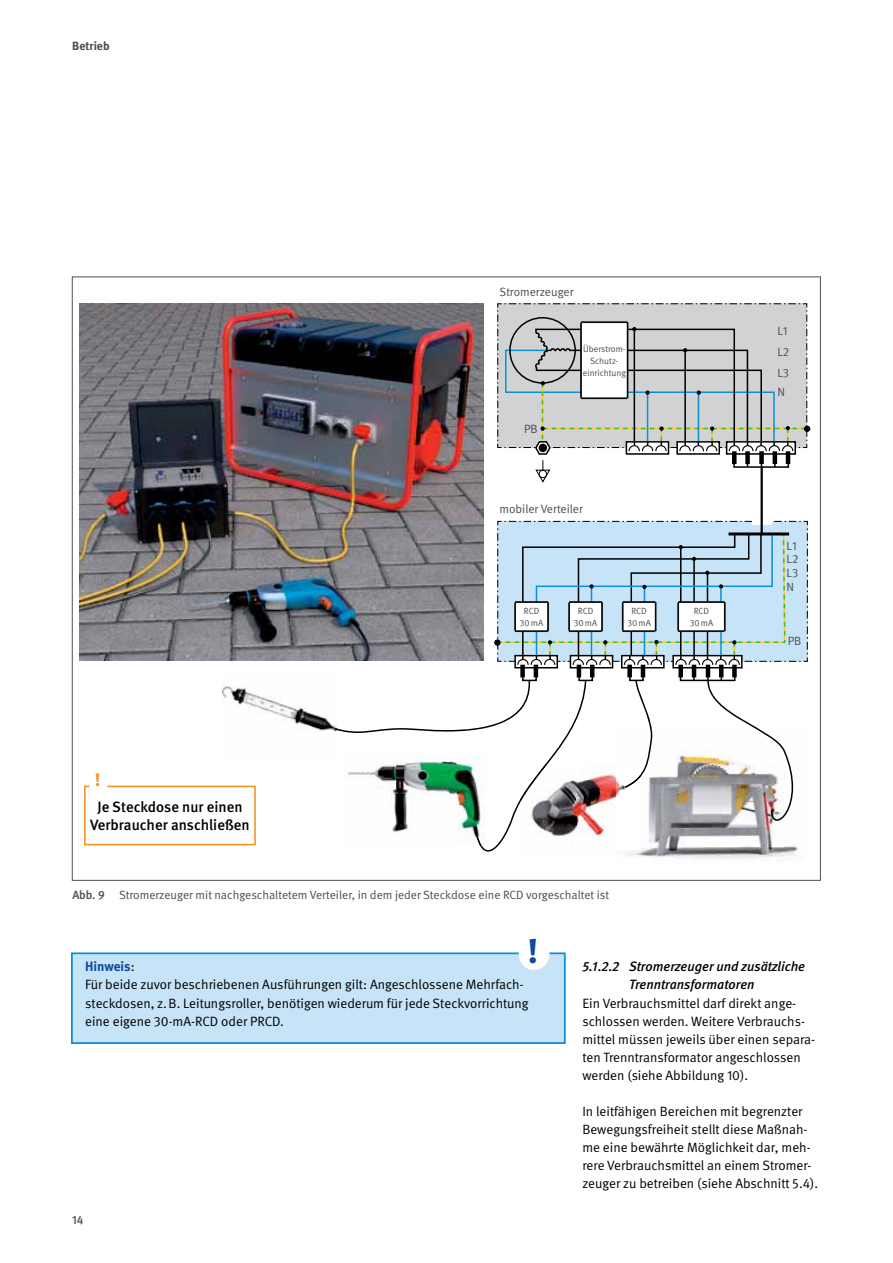
<style>
.page{position:relative;width:893px;height:1263px;background:#fff}
.page>*{position:absolute;margin:0;border:0;box-sizing:border-box;transform-origin:0 0}
.t1{font:700 34.5px "DGUV Meta Serif";color:#104b9a}
.t2{font:700 18px "DGUV Meta Serif";color:#f78f1e}
.t3{font:500 15px/18px "DGUV Meta";color:#000;text-align:center}
.t4{font:13.5px/18px "DGUV Meta";color:#000}
.t5{font:italic 500 13.5px/18px "DGUV Meta";color:#000;text-align:center}
.t6{font:12px/13.8px "DGUV Meta";color:#4c4e51}
.t7{font:700 12px "DGUV Meta";color:#4c4e51}
.t8{font:500 12px "DGUV Meta";color:#4c4e51}
.t9{font:9px/12px "DGUV Meta";color:#4c4e51;text-align:center}
.s1{font-weight:500}
.s2{font-weight:700;color:#104b9a}
</style>
<div class="page">
<div style="left:71px;top:953px;width:494px;height:91px;background:#c6e3f7"></div>
<div style="left:519px;top:938px;width:30px;height:32px;background:#fff;border-radius:50%"></div>
<img style="left:626px;top:731px;width:172px;height:127px">
<svg style="left:494px;top:639px;width:6px;height:7px"></svg>
<div style="left:672px;top:655px;width:70px;height:13px;border:2px solid #000"></div>
<div style="left:621px;top:655px;width:43px;height:13px;border:2px solid #000"></div>
<div style="left:570px;top:655px;width:43px;height:13px;border:2px solid #000"></div>
<div style="left:514px;top:655px;width:44px;height:13px;border:2px solid #000"></div>
<svg style="left:497px;top:303px;width:313px;height:179px"></svg>
<hr style="left:706px;top:665px;width:4px;height:12px;background:#000">
<div style="left:678px;top:665px;width:5px;height:12px;background:#000"></div>
<hr style="left:719px;top:665px;width:4px;height:12px;background:#000">
<div style="left:732px;top:665px;width:5px;height:12px;background:#000"></div>
<hr style="left:692px;top:665px;width:4px;height:12px;background:#000">
<div style="left:680px;top:676px;width:55px;height:5px;border:2px solid #000"></div>
<hr style="left:760px;top:467px;width:3px;height:67px;background:#000">
<svg style="left:497px;top:521px;width:311px;height:145px"></svg>
<hr style="left:577px;top:665px;width:4px;height:12px;background:#000">
<hr style="left:590px;top:665px;width:4px;height:12px;background:#000">
<div style="left:578px;top:676px;width:15px;height:5px;border:2px solid #000"></div>
<div style="left:627px;top:665px;width:5px;height:12px;background:#000"></div>
<hr style="left:641px;top:665px;width:4px;height:12px;background:#000">
<div style="left:629px;top:676px;width:15px;height:5px;border:2px solid #000"></div>
<div style="left:520px;top:665px;width:5px;height:12px;background:#000"></div>
<hr style="left:534px;top:665px;width:4px;height:12px;background:#000">
<div style="left:522px;top:676px;width:15px;height:5px;border:2px solid #000"></div>
<svg style="left:626px;top:680px;width:26px;height:108px"></svg>
<img style="left:706px;top:677px;width:92px;height:160px">
<div style="left:84px;top:786px;width:172px;height:59px;border:2px solid #f78f1e"></div>
<div style="left:89px;top:773px;width:18px;height:23px;background:#fff;border-radius:50%"></div>
<img style="left:80px;top:303px;width:403px;height:357px">
<img style="left:222px;top:686px;width:113px;height:46px">
<svg style="left:335px;top:680px;width:251px;height:172px"></svg>
<img style="left:520px;top:764px;width:120px;height:90px">
<img style="left:520px;top:764px;width:27px;height:38px">
<img style="left:625px;top:775px;width:15px;height:13px">
<p class="t7" style="left:72px;top:42px;width:39px">Betrieb</p>
<p class="t6" style="left:499px;top:286px;width:76px">Stromerzeuger</p>
<p class="t9" style="left:583px;top:343px;width:45px">Überstrom-<br>Schutz&shy;einrichtung</p>
<p class="t6" style="left:524px;top:422px;width:15px">PB</p>
<p class="t6" style="left:499px;top:503px;width:85px">mobiler Verteiler</p>
<h2 class="t2" style="left:95px;top:769px;width:7px">!</h2>
<p class="t3" style="left:90px;top:799px;width:161px">Je Steckdose nur einen<br>Verbraucher anschließen</p>
<p class="t9" style="left:520px;top:606px;width:25px">RCD<br>30 mA</p>
<p class="t9" style="left:690px;top:606px;width:25px">RCD<br>30 mA</p>
<p class="t9" style="left:574px;top:606px;width:25px">RCD<br>30 mA</p>
<p class="t9" style="left:627px;top:606px;width:25px">RCD<br>30 mA</p>
<p class="t6" style="left:72px;top:889px;width:538px"><span class="s1">Abb. 9</span> Stromerzeuger mit nachgeschaltetem Verteiler, in dem jeder Steckdose eine RCD vorgeschaltet ist</p>
<p class="t6" style="left:777px;top:321px;width:13px;line-height:21.1px">L1<br>L2<br>L3</p>
<p class="t6" style="left:777px;top:386px;width:9px">N</p>
<p class="t6" style="left:786px;top:539px;width:13px">L1<br>L2<br>L3<br>N</p>
<p class="t6" style="left:788px;top:635px;width:15px">PB</p>
<h1 class="t1" style="left:527px;top:931px;width:12px">!</h1>
<p class="t4" style="left:85px;top:959px;width:445px"><span class="s2">Hinweis</span>:<br>Für beide zuvor beschriebenen Ausführungen gilt: Angeschlossene Mehrfach&shy;steckdosen, z. B. Leitungsroller, benötigen wiederum für jede Steckvorrichtung eine eigene 30-mA-RCD oder PRCD.</p>
<p class="t8" style="left:72px;top:1216px;width:13px">14</p>
<p class="t5" style="left:582px;top:959px;width:224px">5.1.2.2 Stromerzeuger und zusätzliche<br>Trenntransformatoren</p>
<p class="t4" style="left:582px;top:995px;width:234px">Ein Verbrauchsmittel darf direkt ange&shy;schlossen werden. Weitere Verbrauchs&shy;mittel müssen jeweils über einen separa&shy;ten Trenntransformator angeschlossen werden (siehe Abbildung 10).</p>
<p class="t4" style="left:582px;top:1103px;width:237px">In leitfähigen Bereichen mit begrenzter Bewegungsfreiheit stellt diese Maßnah&shy;me eine bewährte Möglichkeit dar, meh&shy;rere Verbrauchsmittel an einem Stromer&shy;zeuger zu betreiben (siehe Abschnitt 5.4).</p>
</div>
